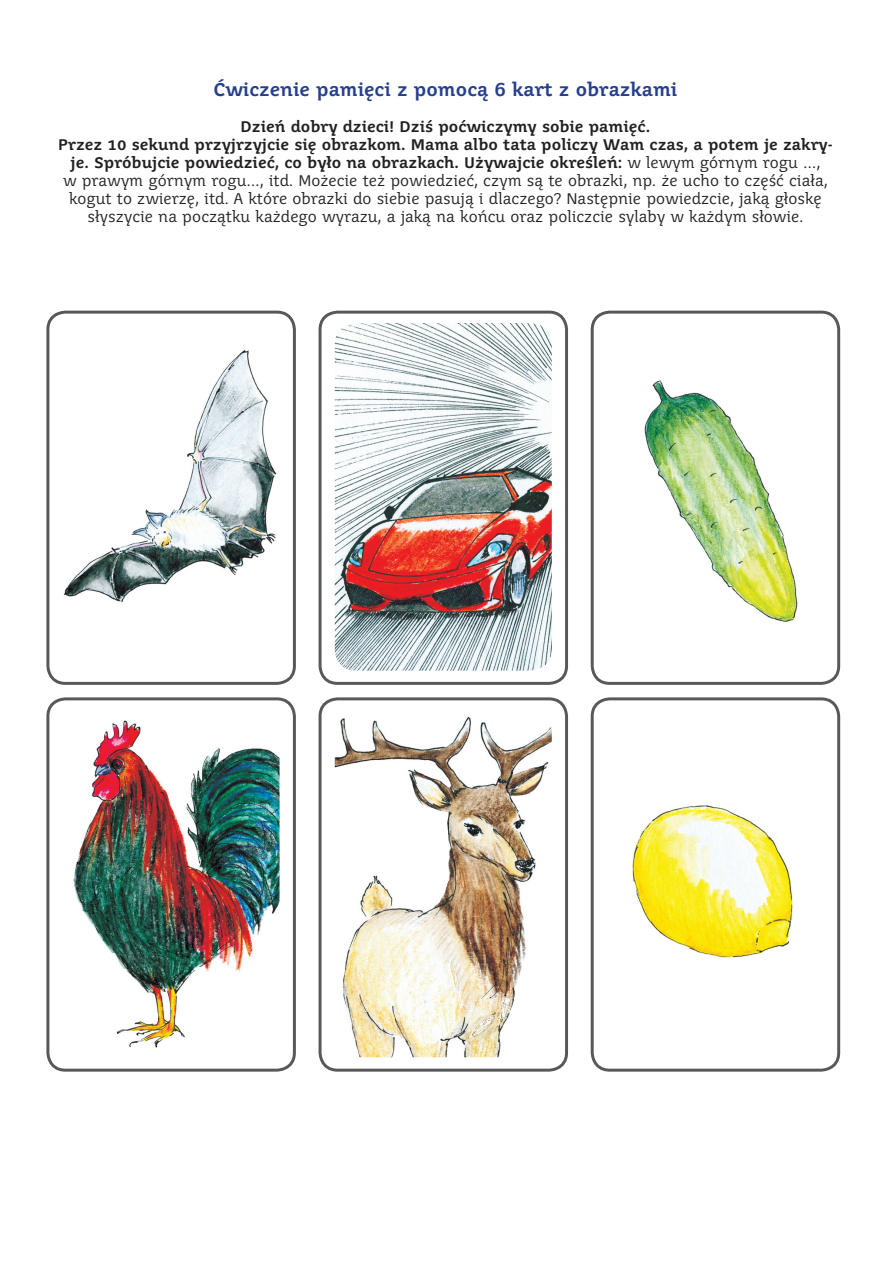
<style>
.page{position:relative;width:893px;height:1263px;background:#fff}
.page>*{position:absolute;margin:0;border:0;box-sizing:border-box;transform-origin:0 0}
.t1{font:700 18px "Juvenis";color:#253f8e}
.t2{font:15px/18px "Juvenis";color:#231f20;text-align:center}
.t3{font:700 15px "Juvenis";color:#231f20}
.s1{font-weight:700}
</style>
<div class="page">
<img style="left:632px;top:805px;width:161px;height:153px">
<div style="left:591px;top:697px;width:249px;height:374px;border:3px solid #57585a;border-radius:18px"></div>
<img style="left:63px;top:350px;width:214px;height:253px">
<div style="left:46px;top:311px;width:250px;height:374px;border:3px solid #57585a;border-radius:18px"></div>
<img style="left:335px;top:323px;width:217px;height:348px">
<div style="left:319px;top:311px;width:249px;height:374px;border:3px solid #57585a;border-radius:18px"></div>
<img style="left:73px;top:720px;width:207px;height:328px">
<div style="left:46px;top:697px;width:250px;height:374px;border:3px solid #57585a;border-radius:18px"></div>
<img style="left:335px;top:716px;width:217px;height:341px">
<div style="left:319px;top:697px;width:249px;height:374px;border:3px solid #57585a;border-radius:18px"></div>
<img style="left:644px;top:380px;width:154px;height:242px">
<div style="left:591px;top:311px;width:249px;height:374px;border:3px solid #57585a;border-radius:18px"></div>
<p class="t1" style="left:213px;top:78px;width:465px">Ćwiczenie pamięci z pomocą 6 kart z obrazkami</p>
<p class="t3" style="left:241px;top:117px;width:411px">Dzień dobry dzieci! Dziś poćwiczymy sobie pamięć.</p>
<p class="t2" style="left:58px;top:136px;width:776px"><span class="s1">Przez 10 sekund przyjrzyjcie się obrazkom. Mama albo tata policzy Wam czas, a potem je zakry&shy;je. Spróbujcie powiedzieć, co było na obrazkach. Używajcie określeń:</span> w lewym górnym rogu …,<br>w prawym górnym rogu…, itd. Możecie też powiedzieć, czym są te obrazki, np. że ucho to część ciała, kogut to zwierzę, itd. A które obrazki do siebie pasują i dlaczego? Następnie powiedzcie, jaką głoskę słyszycie na początku każdego wyrazu, a jaką na końcu oraz policzcie sylaby w każdym słowie.</p>
</div>
